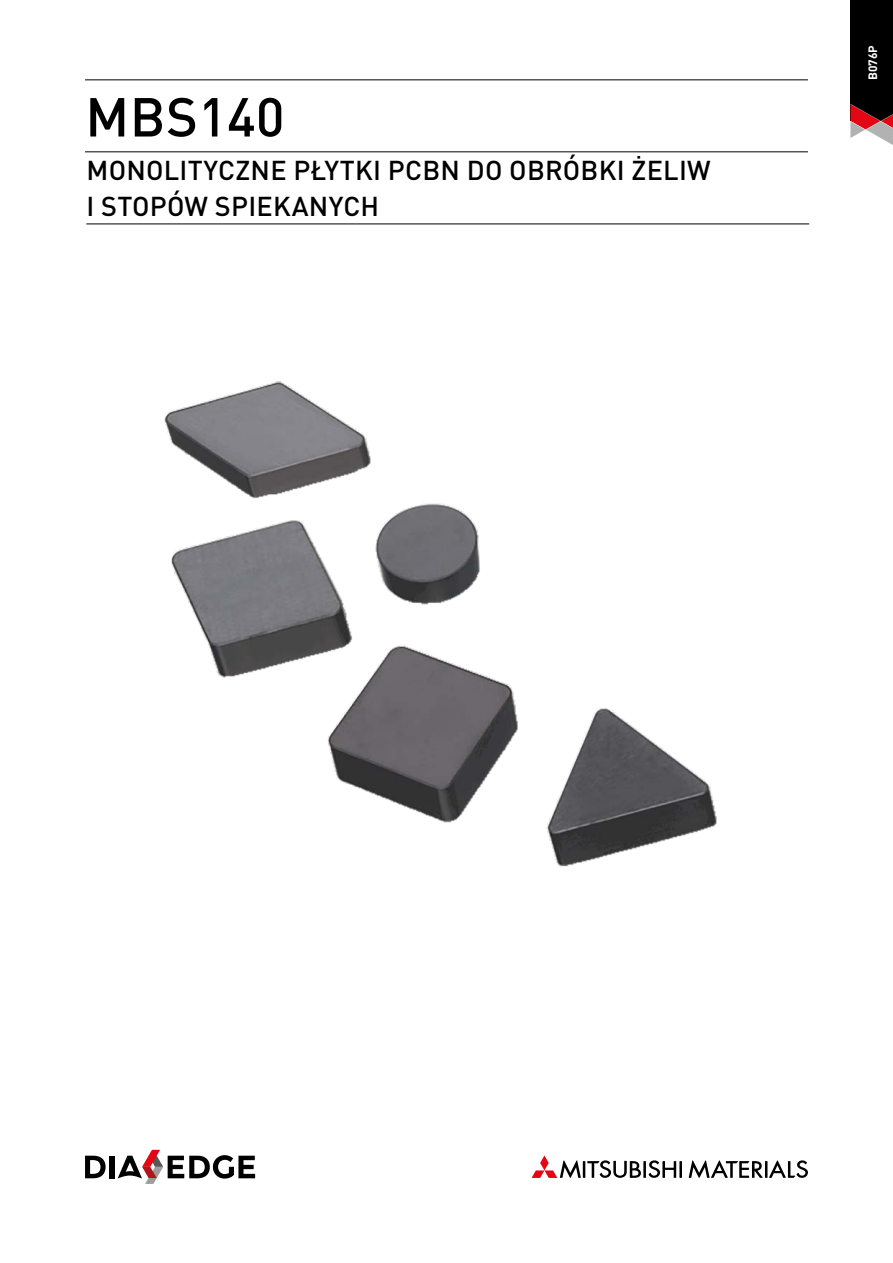
<style>
.page{position:relative;width:893px;height:1263px;background:#fff}
.page>*{position:absolute;margin:0;border:0;box-sizing:border-box;transform-origin:0 0}
.MHG_Headline_36_36pt{font:500 54px "DIN Pro";letter-spacing:.005em;color:#000}
.MHG_Subline_18_24pt{font:500 27px/36px "DIN Pro";letter-spacing:.01em;color:#000}
.MHG_Register_Marker{font:700 12px "DIN Pro";color:#fff}
</style>
<div class="page">
<div style="left:850px;top:0;width:43px;height:121px;background:#000"></div>
<svg style="left:850px;top:104px;width:43px;height:41px"></svg>
<hr style="left:679px;top:1161px;width:3px;height:17px;background:#000">
<hr style="left:643px;top:1161px;width:3px;height:17px;background:#000">
<svg style="left:649px;top:1160px;width:27px;height:18px"></svg>
<svg style="left:689px;top:1160px;width:119px;height:18px"></svg>
<svg style="left:531px;top:1155px;width:110px;height:23px"></svg>
<svg style="left:85px;top:1156px;width:21px;height:22px"></svg>
<div style="left:110px;top:1156px;width:5px;height:22px;background:#000"></div>
<svg style="left:118px;top:1150px;width:137px;height:34px"></svg>
<hr style="left:85px;top:79px;width:723px;height:1px;background:#000">
<hr style="left:85px;top:151px;width:723px;height:1px;background:#000">
<img style="left:164px;top:381px;width:553px;height:486px">
<hr style="left:86px;top:224px;width:723px;height:1px;background:#000">
<p class="MHG_Headline_36_36pt" style="left:85px;top:73px;width:201px">MBS140</p>
<p class="MHG_Subline_18_24pt" style="left:86px;top:149px;width:626px">MONOLITYCZNE PŁYTKI PCBN DO OBRÓBKI ŻELIW<br>I STOPÓW SPIEKANYCH</p>
<p class="MHG_Register_Marker" style="left:863px;top:80px;width:37px;rotate:-90deg">B076P</p>
</div>
